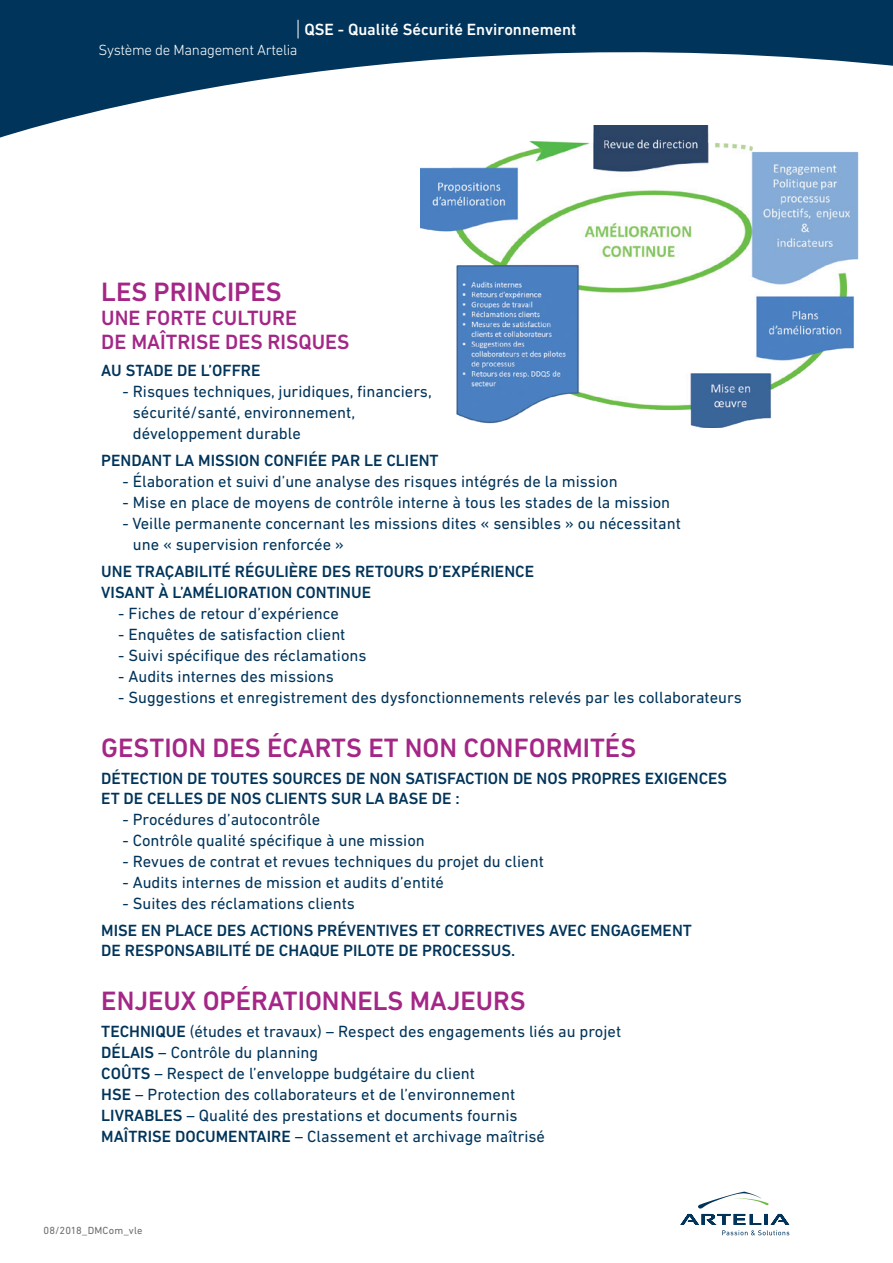
<style>
.page{position:relative;width:893px;height:1263px;background:#fff}
.page>*{position:absolute;margin:0;border:0;box-sizing:border-box;transform-origin:0 0}
.t1{font:500 27px "DIN Next LT Pro";color:#a42686}
.t2{font:500 21px "DIN Next LT Pro";color:#a42686}
.t3{font:16.5px "DIN Next LT Pro";color:#00345a}
.t4{font:500 16.5px "DIN Next LT Pro";color:#00345a}
.GROS_TITRE_fiche{font:500 16.5px "DIN Next LT Pro";color:#fff}
.SOUS_TITRE_fiche{font:300 15px "DIN Next LT Pro";letter-spacing:-.02em;color:#fff}
.Renvois{font:10.5px "DIN Next LT Pro";letter-spacing:.02em;color:#6c6d70}
.s1{font-weight:500}
</style>
<div class="page">
<svg style="left:0;top:0;width:893px;height:138px;fill:#00345a"></svg>
<svg style="left:298px;top:20px;width:1px;height:18px"></svg>
<img style="left:420px;top:125px;width:439px;height:302px">
<svg style="left:680px;top:1191px;width:109px;height:44px"></svg>
<p class="SOUS_TITRE_fiche" style="left:99px;top:41px;width:201px">Système de Management Artelia</p>
<p class="GROS_TITRE_fiche" style="left:304px;top:20px;width:274px">QSE - Qualité Sécurité Environnement</p>
<p class="t1" style="left:101px;top:276px;width:182px">LES PRINCIPES</p>
<p class="t2" style="left:101px;top:306px;width:197px">UNE FORTE CULTURE</p>
<p class="t2" style="left:101px;top:330px;width:250px">DE MAÎTRISE DES RISQUES</p>
<p class="t4" style="left:101px;top:361px;width:161px">AU STADE DE L’OFFRE</p>
<p class="t3" style="left:123px;top:382px;width:311px">- Risques techniques, juridiques, financiers,</p>
<p class="t3" style="left:133px;top:403px;width:224px">sécurité/santé, environnement,</p>
<p class="t3" style="left:133px;top:424px;width:170px">développement durable</p>
<p class="t4" style="left:101px;top:451px;width:339px">PENDANT LA MISSION CONFIÉE PAR LE CLIENT</p>
<p class="t3" style="left:123px;top:472px;width:497px">- Élaboration et suivi d’une analyse des risques intégrés de la mission</p>
<p class="t3" style="left:123px;top:493px;width:549px">- Mise en place de moyens de contrôle interne à tous les stades de la mission</p>
<p class="t3" style="left:123px;top:514px;width:560px">- Veille permanente concernant les missions dites « sensibles » ou nécessitant</p>
<p class="t3" style="left:133px;top:535px;width:213px">une « supervision renforcée »</p>
<p class="t4" style="left:101px;top:562px;width:434px">UNE TRAÇABILITÉ RÉGULIÈRE DES RETOURS D’EXPÉRIENCE</p>
<p class="t4" style="left:101px;top:583px;width:271px">VISANT À L’AMÉLIORATION CONTINUE</p>
<p class="t3" style="left:118px;top:604px;width:222px">- Fiches de retour d’expérience</p>
<p class="t3" style="left:118px;top:625px;width:229px">- Enquêtes de satisfaction client</p>
<p class="t3" style="left:118px;top:646px;width:250px">- Suivi spécifique des réclamations</p>
<p class="t3" style="left:118px;top:667px;width:217px">- Audits internes des missions</p>
<p class="t3" style="left:118px;top:688px;width:625px">- Suggestions et enregistrement des dysfonctionnements relevés par les collaborateurs</p>
<p class="t1" style="left:101px;top:732px;width:536px">GESTION DES ÉCARTS ET NON CONFORMITÉS</p>
<p class="t4" style="left:101px;top:769px;width:627px">DÉTECTION DE TOUTES SOURCES DE NON SATISFACTION DE NOS PROPRES EXIGENCES</p>
<p class="t4" style="left:101px;top:789px;width:360px">ET DE CELLES DE NOS CLIENTS SUR LA BASE DE :</p>
<p class="t3" style="left:123px;top:810px;width:199px">- Procédures d’autocontrôle</p>
<p class="t3" style="left:123px;top:831px;width:304px">- Contrôle qualité spécifique à une mission</p>
<p class="t3" style="left:123px;top:852px;width:423px">- Revues de contrat et revues techniques du projet du client</p>
<p class="t3" style="left:123px;top:873px;width:323px">- Audits internes de mission et audits d’entité</p>
<p class="t3" style="left:123px;top:894px;width:234px">- Suites des réclamations clients</p>
<p class="t4" style="left:101px;top:921px;width:592px">MISE EN PLACE DES ACTIONS PRÉVENTIVES ET CORRECTIVES AVEC ENGAGEMENT</p>
<p class="t4" style="left:101px;top:940px;width:415px">DE RESPONSABILITÉ DE CHAQUE PILOTE DE PROCESSUS.</p>
<p class="t1" style="left:101px;top:985px;width:426px">ENJEUX OPÉRATIONNELS MAJEURS</p>
<p class="t3" style="left:101px;top:1021px;width:521px"><span class="s1">TECHNIQUE</span> (études et travaux) – Respect des engagements liés au projet</p>
<p class="t3" style="left:101px;top:1042px;width:218px"><span class="s1">DÉLAIS</span> – Contrôle du planning</p>
<p class="t3" style="left:101px;top:1063px;width:375px"><span class="s1">COÛTS</span> – Respect de l’enveloppe budgétaire du client</p>
<p class="t3" style="left:101px;top:1084px;width:415px"><span class="s1">HSE</span> – Protection des collaborateurs et de l’environnement</p>
<p class="t3" style="left:101px;top:1105px;width:418px"><span class="s1">LIVRABLES</span> – Qualité des prestations et documents fournis</p>
<p class="t3" style="left:101px;top:1126px;width:445px"><span class="s1">MAÎTRISE DOCUMENTAIRE</span> – Classement et archivage maîtrisé</p>
<p class="Renvois" style="left:44px;top:1224px;width:100px">08/2018_DMCom_vle</p>
</div>
